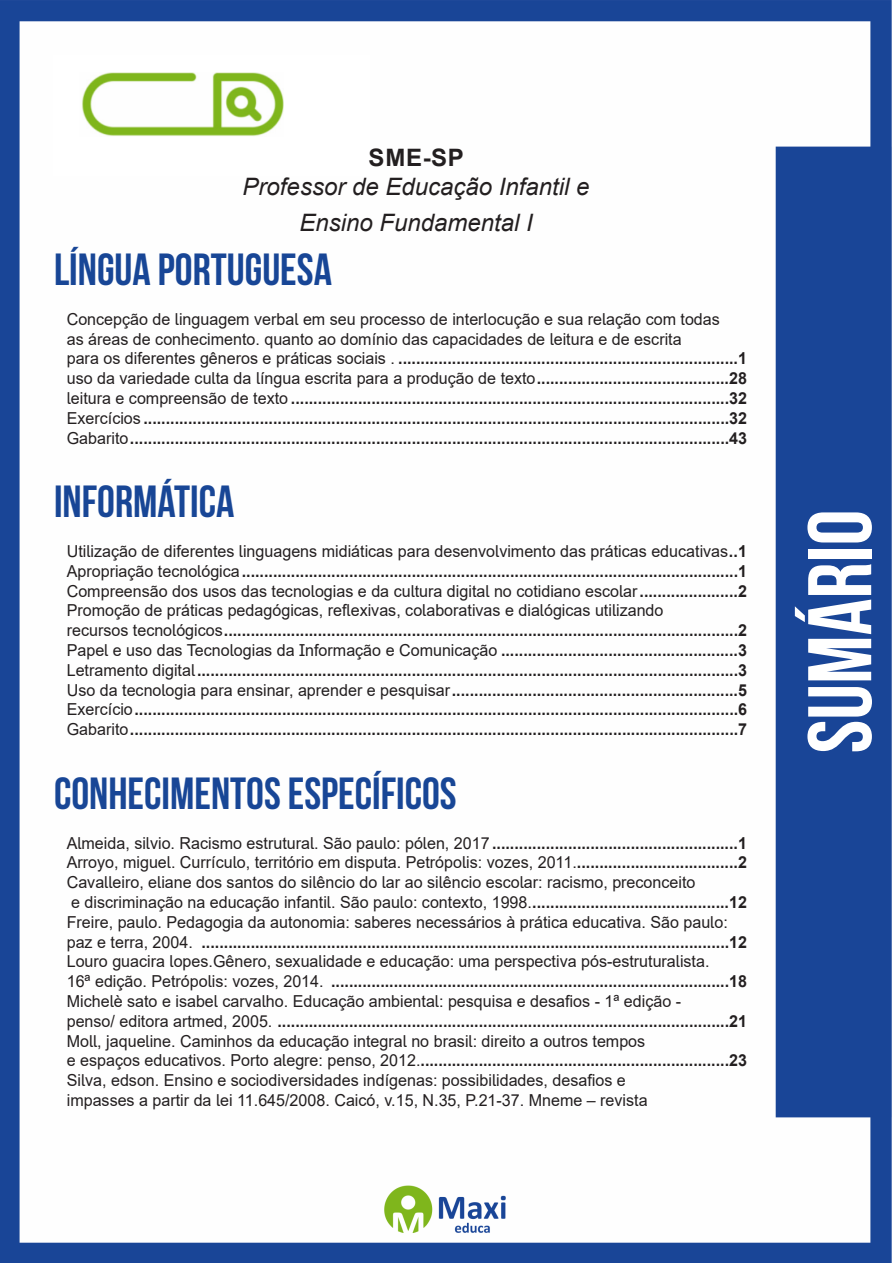
<style>
.page{position:relative;width:893px;height:1263px;background:#fff}
.page>*{position:absolute;margin:0;border:0;box-sizing:border-box;transform-origin:0 0}
.t1{font:700 90px "Bebas Neue";color:#fff}
.t2{font:700 45px "Bebas Neue";color:#184696}
.t3{font:italic 24px "Arial";color:#231f20}
.t4{font:700 24px "Arial";color:#231f20}
.Titulo{font:700 16.5px "Arial";color:#231f20}
.Titulo-2{font:16.5px "Arial";color:#231f20}
.s1{font-weight:400}
.s2{font-weight:700}
</style>
<div class="page">
<img style="left:0;top:0;width:892px;height:1263px">
<div style="left:53px;top:55px;width:317px;height:121px;background:#fff"></div>
<img style="left:82px;top:72px;width:201px;height:64px">
<p class="t4" style="left:369px;top:141px;width:97px">SME-SP</p>
<p class="t3" style="left:243px;top:171px;width:348px">Professor de Educação Infantil e</p>
<p class="t3" style="left:299px;top:207px;width:235px">Ensino Fundamental I</p>
<p class="t2" style="left:54px;top:245px;width:279px">LÍNGUA PORTUGUESA</p>
<p class="Titulo-2" style="left:67px;top:308px;width:655px">Concepção de linguagem verbal em seu processo de interlocução e sua relação com todas</p>
<p class="Titulo-2" style="left:67px;top:327px;width:616px">as áreas de conhecimento. quanto ao domínio das capacidades de leitura e de escrita</p>
<p class="Titulo" style="left:67px;top:347px;width:682px"><span class="s1">para os diferentes gêneros e práticas sociais .</span> ............................................................................1</p>
<p class="Titulo-2" style="left:67px;top:367px;width:682px">uso da variedade culta da língua escrita para a produção de texto<span class="s2">...........................................28</span></p>
<p class="Titulo" style="left:67px;top:386px;width:682px"><span class="s1">leitura e compreensão de texto</span> ..................................................................................................32</p>
<p class="Titulo" style="left:67px;top:406px;width:682px"><span class="s1">Exercícios</span> ...................................................................................................................................32</p>
<p class="Titulo" style="left:67px;top:426px;width:682px"><span class="s1">Gabarito</span>......................................................................................................................................43</p>
<p class="t2" style="left:54px;top:477px;width:182px">INFORMÁTICA</p>
<p class="Titulo-2" style="left:67px;top:540px;width:682px">Utilização de diferentes linguagens midiáticas para desenvolvimento das práticas educativas<span class="s2">..1</span></p>
<p class="Titulo" style="left:67px;top:559px;width:682px"><span class="s1">Apropriação tecnológica</span>...............................................................................................................1</p>
<p class="Titulo-2" style="left:67px;top:579px;width:682px">Compreensão dos usos das tecnologias e da cultura digital no cotidiano escolar<span class="s2">......................2</span></p>
<p class="Titulo-2" style="left:67px;top:599px;width:598px">Promoção de práticas pedagógicas, reflexivas, colaborativas e dialógicas utilizando</p>
<p class="Titulo" style="left:67px;top:619px;width:682px"><span class="s1">recursos tecnológicos</span>...................................................................................................................2</p>
<p class="Titulo" style="left:67px;top:638px;width:682px"><span class="s1">Papel e uso das Tecnologias da Informação e Comunicação</span> .....................................................3</p>
<p class="Titulo" style="left:67px;top:658px;width:682px"><span class="s1">Letramento digital</span>.........................................................................................................................3</p>
<p class="Titulo" style="left:67px;top:678px;width:682px"><span class="s1">Uso da tecnologia para ensinar, aprender e pesquisar</span>................................................................5</p>
<p class="Titulo" style="left:67px;top:698px;width:682px"><span class="s1">Exercício</span>.......................................................................................................................................6</p>
<p class="Titulo" style="left:67px;top:718px;width:682px"><span class="s1">Gabarito</span>........................................................................................................................................7</p>
<p class="t2" style="left:54px;top:769px;width:404px">CONHECIMENTOS ESPECÍFICOS</p>
<p class="Titulo" style="left:67px;top:831px;width:682px"><span class="s1">Almeida, silvio. Racismo estrutural. São paulo: pólen, 2017</span> .......................................................1</p>
<p class="Titulo-2" style="left:67px;top:851px;width:682px">Arroyo, miguel. Currículo, território em disputa. Petrópolis: vozes, 2011.<span class="s2">....................................2</span></p>
<p class="Titulo-2" style="left:67px;top:871px;width:630px">Cavalleiro, eliane dos santos do silêncio do lar ao silêncio escolar: racismo, preconceito</p>
<p class="Titulo-2" style="left:71px;top:891px;width:677px">e discriminação na educação infantil. São paulo: contexto, 1998.<span class="s2">............................................12</span></p>
<p class="Titulo-2" style="left:67px;top:911px;width:662px">Freire, paulo. Pedagogia da autonomia: saberes necessários à prática educativa. São paulo:</p>
<p class="Titulo" style="left:67px;top:930px;width:682px"><span class="s1">paz e terra, 2004.</span> ......................................................................................................................12</p>
<p class="Titulo-2" style="left:67px;top:950px;width:644px">Louro guacira lopes.Gênero, sexualidade e educação: uma perspectiva pós-estruturalista.</p>
<p class="Titulo" style="left:67px;top:970px;width:682px"><span class="s1">16ª edição. Petrópolis: vozes, 2014.</span> .........................................................................................18</p>
<p class="Titulo-2" style="left:67px;top:990px;width:616px">Michelè sato e isabel carvalho. Educação ambiental: pesquisa e desafios - 1ª edição -</p>
<p class="Titulo" style="left:67px;top:1009px;width:682px"><span class="s1">penso/ editora artmed, 2005.</span> .....................................................................................................21</p>
<p class="Titulo-2" style="left:67px;top:1029px;width:580px">Moll, jaqueline. Caminhos da educação integral no brasil: direito a outros tempos</p>
<p class="Titulo" style="left:67px;top:1049px;width:682px"><span class="s1">e espaços educativos. Porto alegre: penso, 2012.</span>.....................................................................23</p>
<p class="Titulo-2" style="left:67px;top:1069px;width:561px">Silva, edson. Ensino e sociodiversidades indígenas: possibilidades, desafios e</p>
<p class="Titulo-2" style="left:67px;top:1089px;width:582px">impasses a partir da lei 11.645/2008. Caicó, v.15, N.35, P.21-37. Mneme – revista</p>
<h1 class="t1" style="left:791px;top:753px;width:245px;rotate:-90deg">SUMÁRIO</h1>
</div>
